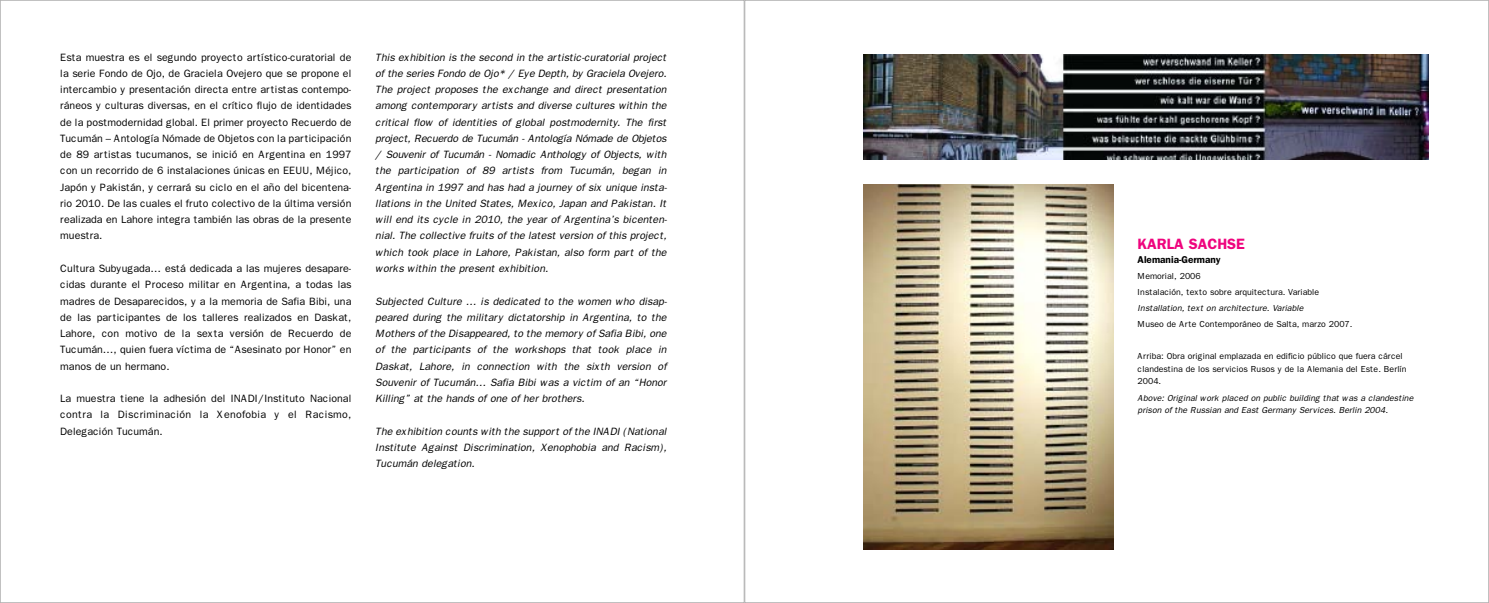
<style>
.page{position:relative;width:1489px;height:603px;background:#fff}
.page>*{position:absolute;margin:0;border:0;box-sizing:border-box;transform-origin:0 0}
.t1{font:600 15px "Franklin Gothic";color:#ef047e}
.t2{font:italic 10.62px/16.2px "Franklin Gothic";color:#000;text-align:justify}
.t3{font:10.62px/16.2px "Franklin Gothic";color:#000;text-align:justify}
.t4{font:600 10px "Franklin Gothic";color:#000}
.t5{font:8.75px/12.5px "Franklin Gothic";color:#000}
.t6{font:italic 8.75px/12.5px "Franklin Gothic";color:#000}
</style>
<div class="page">
<img style="left:863px;top:184px;width:250px;height:365px">
<img style="left:863px;top:55px;width:565px;height:104px">
<p class="t3" style="left:60px;top:49px;width:293px">Esta muestra es el segundo proyecto artístico-curatorial de la serie Fondo de Ojo, de Graciela Ovejero que se propone el intercambio y presentación directa entre artistas contempo&shy;ráneos y culturas diversas, en el crítico flujo de identidades de la postmodernidad global. El primer proyecto Recuerdo de Tucumán – Antología Nómade de Objetos con la participación de 89 artistas tucumanos, se inició en Argentina en 1997 con un recorrido de 6 instalaciones únicas en EEUU, Méjico, Japón y Pakistán, y cerrará su ciclo en el año del bicentena&shy;rio 2010. De las cuales el fruto colectivo de la última versión realizada en Lahore integra también las obras de la presente muestra.</p>
<p class="t3" style="left:60px;top:260px;width:293px">Cultura Subyugada… está dedicada a las mujeres desapare&shy;cidas durante el Proceso militar en Argentina, a todas las madres de Desaparecidos, y a la memoria de Safia Bibi, una de las participantes de los talleres realizados en Daskat, Lahore, con motivo de la sexta versión de Recuerdo de Tucumán…, quien fuera víctima de “Asesinato por Honor” en manos de un hermano.</p>
<p class="t3" style="left:60px;top:390px;width:293px">La muestra tiene la adhesión del INADI/Instituto Nacional contra la Discriminación la Xenofobia y el Racismo, Delegación Tucumán.</p>
<p class="t2" style="left:375px;top:49px;width:293px">This exhibition is the second in the artistic-curatorial project of the series Fondo de Ojo* / Eye Depth, by Graciela Ovejero.<br>The project proposes the exchange and direct presentation among contemporary artists and diverse cultures within the critical flow of identities of global postmodernity. The first project, Recuerdo de Tucumán - Antología Nómade de Objetos / Souvenir of Tucumán - Nomadic Anthology of Objects, with the participation of 89 artists from Tucumán, began in Argentina in 1997 and has had a journey of six unique insta&shy;llations in the United States, Mexico, Japan and Pakistan. It will end its cycle in 2010, the year of Argentina’s bicenten&shy;nial. The collective fruits of the latest version of this project, which took place in Lahore, Pakistan, also form part of the works within the present exhibition.</p>
<p class="t2" style="left:375px;top:292px;width:293px">Subjected Culture … is dedicated to the women who disap&shy;peared during the military dictatorship in Argentina, to the Mothers of the Disappeared, to the memory of Safia Bibi, one of the participants of the workshops that took place in Daskat, Lahore, in connection with the sixth version of Souvenir of Tucumán… Safia Bibi was a victim of an “Honor Killing” at the hands of one of her brothers.</p>
<p class="t2" style="left:375px;top:422px;width:293px">The exhibition counts with the support of the INADI (National Institute Against Discrimination, Xenophobia and Racism), Tucumán delegation.</p>
<h1 class="t1" style="left:1137px;top:235px;width:109px">KARLA SACHSE</h1>
<p class="t4" style="left:1137px;top:253px;width:85px">Alemania-Germany</p>
<p class="t5" style="left:1137px;top:268px;width:183px;line-height:16px">Memorial, 2006<br>Instalación, texto sobre arquitectura. Variable</p>
<p class="t6" style="left:1137px;top:302px;width:167px">Installation, text on architecture. Variable</p>
<p class="t5" style="left:1137px;top:318px;width:216px">Museo de Arte Contemporáneo de Salta, marzo 2007.</p>
<p class="t5" style="left:1137px;top:350px;width:270px">Arriba: Obra original emplazada en edificio público que fuera cárcel clandestina de los servicios Rusos y de la Alemania del Este. Berlín<br>2004.</p>
<p class="t6" style="left:1137px;top:391px;width:277px">Above: Original work placed on public building that was a clandestine prison of the Russian and East Germany Services. Berlin 2004.</p>
</div>
